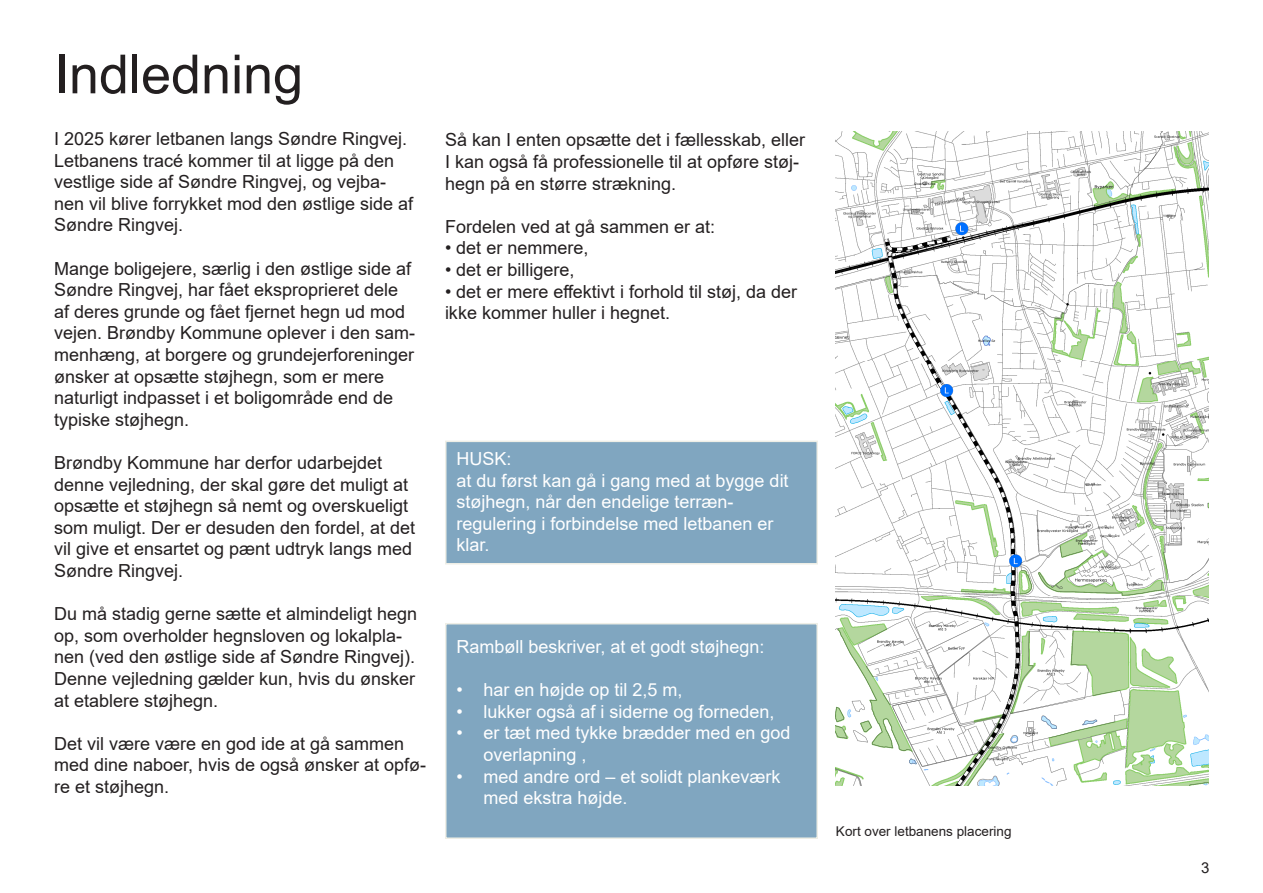
<style>
.page{position:relative;width:1263px;height:893px;background:#fff}
.page>*{position:absolute;margin:0;border:0;box-sizing:border-box;transform-origin:0 0}
.t1{font:54px "Arial";color:#231f20}
.t2{font:18px/21.6px "Arial";color:#231f20}
.Paragraph_Style_1{font:18px/21.6px "Arial";color:#fff}
.t3{font:15px "Arial";color:#231f20}
.Paragraph_Style_1-2{font:13.5px "Arial";color:#231f20}
</style>
<div class="page">
<svg style="left:836px;top:132px;width:373px;height:654px"></svg>
<div style="left:445px;top:441px;width:373px;height:123px;background:#80a6c0;border:2px solid #dedecd"></div>
<div style="left:445px;top:623px;width:373px;height:216px;background:#80a6c0;border:2px solid #dedecd"></div>
<p class="t1" style="left:54px;top:37px;width:251px">Indledning</p>
<p class="t2" style="left:54px;top:128px;width:361px">I 2025 kører letbanen langs Søndre Ringvej.<br>Letbanens tracé kommer til at ligge på den vestlige side af Søndre Ringvej, og vejba&shy;nen vil blive forrykket mod den østlige side af Søndre Ringvej.</p>
<p class="t2" style="left:54px;top:257px;width:363px">Mange boligejere, særlig i den østlige side af Søndre Ringvej, har fået eksproprieret dele af deres grunde og fået fjernet hegn ud mod vejen. Brøndby Kommune oplever i den sam&shy;menhæng, at borgere og grundejerforeninger ønsker at opsætte støjhegn, som er mere naturligt indpasset i et boligområde end de typiske støjhegn.</p>
<p class="t2" style="left:54px;top:452px;width:363px">Brøndby Kommune har derfor udarbejdet denne vejledning, der skal gøre det muligt at opsætte et støjhegn så nemt og overskueligt som muligt. Der er desuden den fordel, at det vil give et ensartet og pænt udtryk langs med Søndre Ringvej.</p>
<p class="t2" style="left:54px;top:603px;width:365px">Du må stadig gerne sætte et almindeligt hegn op, som overholder hegnsloven og lokalpla&shy;nen (ved den østlige side af Søndre Ringvej).<br>Denne vejledning gælder kun, hvis du ønsker at etablere støjhegn.</p>
<p class="t2" style="left:54px;top:732px;width:374px">Det vil være være en god ide at gå sammen med dine naboer, hvis de også ønsker at opfø&shy;re et støjhegn.</p>
<p class="t2" style="left:445px;top:129px;width:362px">Så kan I enten opsætte det i fællesskab, eller<br>I kan også få professionelle til at opføre støj&shy;hegn på en større strækning.</p>
<p class="t2" style="left:445px;top:215px;width:272px">Fordelen ved at gå sammen er at:</p>
<p class="t2" style="left:445px;top:237px;width:145px">• det er nemmere,</p>
<p class="t2" style="left:445px;top:259px;width:131px">• det er billigere,</p>
<p class="t2" style="left:445px;top:280px;width:354px">• det er mere effektivt i forhold til støj, da der ikke kommer huller i hegnet.</p>
<p class="Paragraph_Style_1" style="left:456px;top:448px;width:57px">HUSK:</p>
<p class="Paragraph_Style_1" style="left:456px;top:469px;width:334px">at du først kan gå i gang med at bygge dit støjhegn, når den endelige terræn-</p>
<p class="Paragraph_Style_1" style="left:456px;top:512px;width:319px">regulering i forbindelse med letbanen er klar.</p>
<p class="Paragraph_Style_1" style="left:456px;top:636px;width:310px">Rambøll beskriver, at et godt støjhegn:</p>
<p class="Paragraph_Style_1" style="left:456px;top:679px;width:228px">• har en højde op til 2,5 m,</p>
<p class="Paragraph_Style_1" style="left:456px;top:701px;width:320px">• lukker også af i siderne og forneden,</p>
<p class="Paragraph_Style_1" style="left:483px;top:722px;width:309px;text-indent:-27px">• er tæt med tykke brædder med en god overlapning ,</p>
<p class="Paragraph_Style_1" style="left:483px;top:765px;width:299px;text-indent:-27px">• med andre ord – et solidt plankeværk med ekstra højde.</p>
<p class="Paragraph_Style_1-2" style="left:836px;top:822px;width:177px">Kort over letbanens placering</p>
<p class="t3" style="left:1201px;top:857px;width:10px">3</p>
</div>
